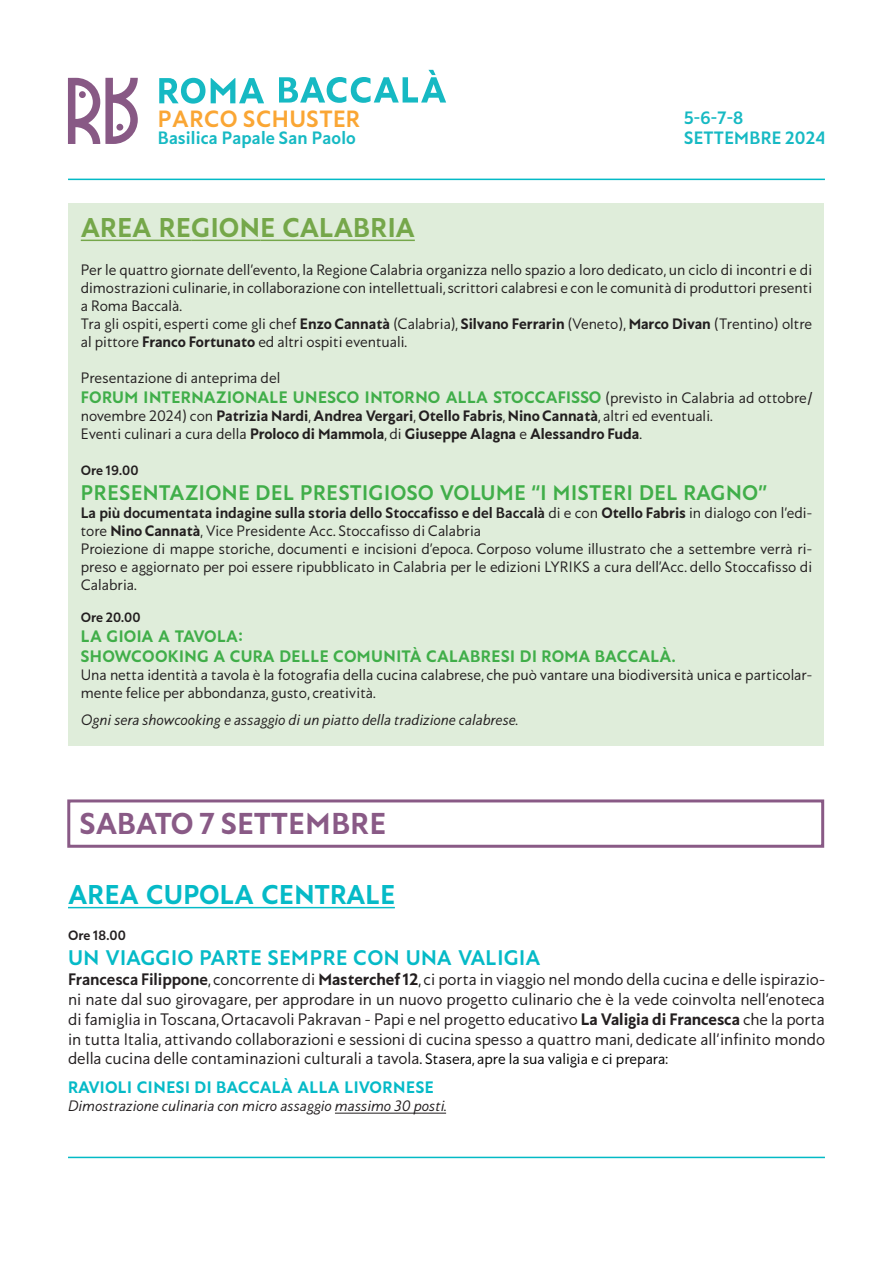
<style>
.page{position:relative;width:893px;height:1263px;background:#fff}
.page>*{position:absolute;margin:0;border:0;box-sizing:border-box;transform-origin:0 0}
.t1{font:30px "Astro 70";letter-spacing:.005em;color:#895a86}
.t2{font:27px "Astro 70";letter-spacing:.015em;color:#75a74a}
.t3{font:27px "Astro 70";letter-spacing:.01em;color:#05bac7}
.t4{font:23.4px "Astro 65";letter-spacing:.02em;color:#faa634}
.t5{font:21px "Astro 65";letter-spacing:.02em;color:#40ae49}
.t6{font:21px "Astro 65";letter-spacing:.015em;color:#05bac7}
.t7{font:17.7px/19.8px "Astro 65";letter-spacing:.01em;color:#16b9c3}
.t8{font:16.5px/19.8px "Astro 40";color:#231f20;text-align:justify}
.t9{font:16.5px/19.8px "Astro 70";letter-spacing:.015em;color:#40ae49}
.t10{font:16.5px "Astro 70";letter-spacing:.02em;color:#05bac7}
.t11{font:15px/18px "Astro 40";color:#231f20}
.t12{font:15px/18px "Astro 70";color:#231f20}
.t13{font:15px "Astro 40 s";letter-spacing:-.005em;color:#231f20}
.t14{font:15px "Astro 65";color:#231f20}
.t15{font:13.5px "Astro 65";color:#231f20}
.s1{font-family:"Astro 70"}
.s2{font-family:"Astro 40";font-size:15px;color:#231f20}
.s3{font-family:"Astro 40"}
.s4{font-family:"Astro 65"}
.s5{font-size:15px;color:#000}
</style>
<div class="page">
<hr style="left:68px;top:1157px;width:757px;height:1px;background:#03bac6">
<hr style="left:68px;top:179px;width:757px;height:1px;background:#03bac6">
<svg style="left:68px;top:78px;width:70px;height:66px"></svg>
<svg style="left:211px;top:78px;width:53px;height:25px"></svg>
<svg style="left:159px;top:78px;width:46px;height:26px"></svg>
<svg style="left:279px;top:70px;width:167px;height:33px"></svg>
<div style="left:69px;top:203px;width:755px;height:542px;background:#dfedda"></div>
<hr style="left:81px;top:240px;width:110px;height:1px;background:#75a74a">
<hr style="left:191px;top:240px;width:70px;height:1px;background:#75a74a">
<hr style="left:261px;top:240px;width:154px;height:1px;background:#75a74a">
<hr style="left:68px;top:907px;width:327px;height:1px;background:#05bac7">
<hr style="left:335px;top:1113px;width:111px;height:1px;background:#231f20">
<div style="left:67px;top:799px;width:757px;height:49px;border:3px solid #895a86"></div>
<h3 class="t4" style="left:158px;top:102px;width:204px">PARCO SCHUSTER</h3>
<p class="t7" style="left:158px;top:126px;width:199px">Basilica Papale San Paolo</p>
<p class="t7" style="left:684px;top:107px;width:143px">5-6-7-8<br>SETTEMBRE 2024</p>
<h2 class="t2" style="left:81px;top:207px;width:336px">AREA REGIONE CALABRIA</h2>
<p class="t11" style="left:81px;top:259px;width:733px">Per le quattro giornate dell’evento, la Regione Calabria organizza nello spazio a loro dedicato, un ciclo di incontri e di dimostrazioni culinarie, in collaborazione con intellettuali, scrittori calabresi e con le comunità di produttori presenti a Roma Baccalà.<br>Tra gli ospiti, esperti come gli chef <span class="s1">Enzo Cannatà</span> (Calabria), <span class="s1">Silvano Ferrarin</span> (Veneto), <span class="s1">Marco Divan</span> (Trentino) oltre al pittore <span class="s1">Franco Fortunato</span> ed altri ospiti eventuali.</p>
<p class="t11" style="left:81px;top:367px;width:201px">Presentazione di anteprima del</p>
<p class="t9" style="left:81px;top:385px;width:733px">FORUM INTERNAZIONALE UNESCO INTORNO ALLA STOCCAFISSO <span class="s2">(previsto in Calabria ad ottobre/</span></p>
<p class="t12" style="left:81px;top:405px;width:633px"><span class="s3">novembre 2024) con</span> Patrizia Nardi<span class="s3">,</span> Andrea Vergari<span class="s3">,</span> Otello Fabris<span class="s3">,</span> Nino Cannatà<span class="s3">, altri ed eventuali.<br>Eventi culinari a cura della</span> Proloco di Mammola<span class="s3">, di</span> Giuseppe Alagna <span class="s3">e</span> Alessandro Fuda<span class="s3">.</span></p>
<p class="t15" style="left:81px;top:460px;width:59px">Ore 19.00</p>
<h3 class="t5" style="left:81px;top:477px;width:688px">PRESENTAZIONE DEL PRESTIGIOSO VOLUME “I MISTERI DEL RAGNO”</h3>
<p class="t14" style="left:81px;top:501px;width:733px">La più documentata indagine sulla storia dello Stoccafisso e del Baccalà <span class="s3">di e con</span> <span class="s1">Otello Fabris</span> <span class="s3">in dialogo con l’edi-</span></p>
<p class="t11" style="left:81px;top:520px;width:733px">tore <span class="s1">Nino Cannatà</span>, Vice Presidente Acc. Stoccafisso di Calabria<br>Proiezione di mappe storiche, documenti e incisioni d’epoca. Corposo volume illustrato che a settembre verrà ri&shy;preso e aggiornato per poi essere ripubblicato in Calabria per le edizioni LYRIKS a cura dell’Acc. dello Stoccafisso di Calabria.</p>
<p class="t15" style="left:81px;top:607px;width:61px">Ore 20.00</p>
<p class="t9" style="left:81px;top:625px;width:596px">LA GIOIA A TAVOLA:<br>SHOWCOOKING A CURA DELLE COMUNITÀ CALABRESI DI ROMA BACCALÀ.</p>
<p class="t11" style="left:81px;top:664px;width:733px">Una netta identità a tavola è la fotografia della cucina calabrese, che può vantare una biodiversità unica e particolar&shy;mente felice per abbondanza, gusto, creatività.</p>
<p class="t13" style="left:81px;top:709px;width:439px">Ogni sera showcooking e assaggio di un piatto della tradizione calabrese.</p>
<h1 class="t1" style="left:80px;top:801px;width:307px">SABATO 7 SETTEMBRE</h1>
<h2 class="t3" style="left:68px;top:874px;width:328px">AREA CUPOLA CENTRALE</h2>
<p class="t15" style="left:68px;top:925px;width:59px">Ore 18.00</p>
<h3 class="t6" style="left:68px;top:942px;width:474px">UN VIAGGIO PARTE SEMPRE CON UNA VALIGIA</h3>
<p class="t8" style="left:68px;top:968px;width:758px"><span class="s4">Francesca Filippone</span>, concorrente di <span class="s1">Masterchef 12</span>, ci porta in viaggio nel mondo della cucina e delle ispirazio&shy;ni nate dal suo girovagare, per approdare in un nuovo progetto culinario che è la vede coinvolta nell’enoteca di famiglia in Toscana, Ortacavoli Pakravan - Papi e nel progetto educativo <span class="s1">La Valigia di Francesca</span> che la porta in tutta Italia, attivando collaborazioni e sessioni di cucina spesso a quattro mani, dedicate all’infinito mondo della cucina delle contaminazioni culturali a tavola. <span class="s5">Stasera, apre la sua valigia e ci prepara:</span></p>
<p class="t10" style="left:68px;top:1075px;width:367px">RAVIOLI CINESI DI BACCALÀ ALLA LIVORNESE</p>
<p class="t13" style="left:68px;top:1095px;width:380px">Dimostrazione culinaria con micro assaggio massimo 30 posti.</p>
</div>
